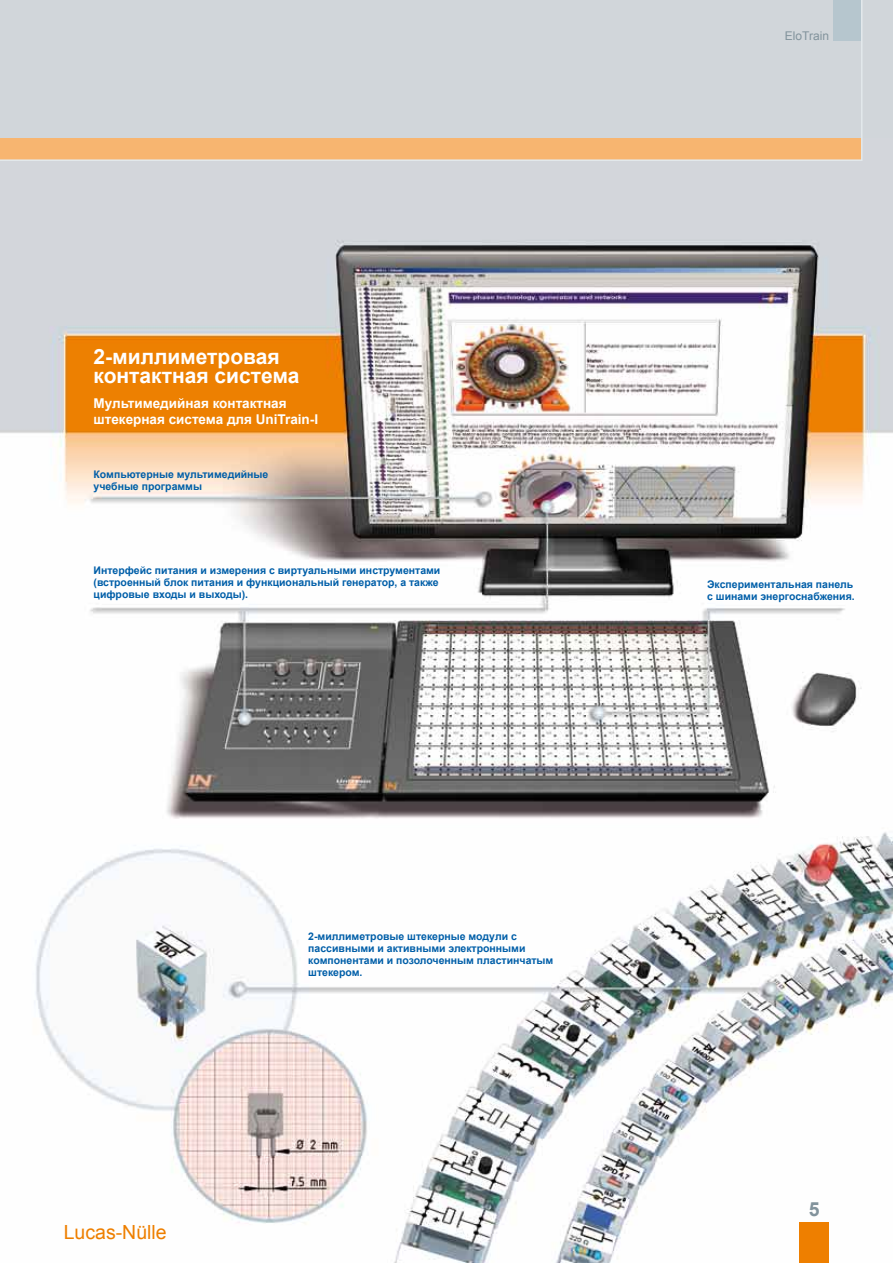
<style>
.page{position:relative;width:893px;height:1263px;background:#fff}
.page>*{position:absolute;margin:0;border:0;box-sizing:border-box;transform-origin:0 0}
.t1{font:700 21px/19.5px "Arial";color:#fff}
.t2{font:700 21px "Arial";color:#82939c}
.t3{font:19.5px "Arial";color:#ee7f00}
.t4{font:700 19.5px "Arial";color:#82939c}
.t5{font:700 13.5px/16.2px "Arial";color:#fff}
.t6{font:12px "Arial";color:#82939c}
.t7{font:700 10.5px/12px "Arial";color:#005ea8}
</style>
<div class="page">
<div style="left:0;top:0;width:893px;height:138px;background:#d1d6da"></div>
<img style="left:0;top:138px;width:893px;height:1125px">
<svg style="left:1px;top:0;width:862px;height:162px"></svg>
<svg style="left:0;top:138px;width:1px;height:24px"></svg>
<div style="left:799px;top:1222px;width:30px;height:41px;background:#ee7f00"></div>
<h1 class="t1" style="left:94px;top:347px;width:207px">2-миллиметровая контактная система</h1>
<p class="t5" style="left:94px;top:395px;width:226px">Мультимедийная контактная штекерная система для UniTrain-I</p>
<p class="t7" style="left:94px;top:469px;width:176px">Компьютерные мультимедийные учебные программы</p>
<p class="t7" style="left:94px;top:564px;width:348px">Интерфейс питания и измерения с виртуальными инструментами (встроенный блок питания и функциональный генератор, а также цифровые входы и выходы).</p>
<h2 class="t3" style="left:64px;top:1219px;width:104px">Lucas-Nülle</h2>
<p class="t7" style="left:308px;top:930px;width:247px">2-миллиметровые штекерные модули с пассивными и активными электронными компонентами и позолоченным пластинчатым штекером.</p>
<p class="t6" style="left:785px;top:28px;width:46px">EloTrain</p>
<p class="t7" style="left:707px;top:578px;width:149px">Экспериментальная панель с шинами энергоснабжения.</p>
<h1 class="t2" style="left:808px;top:1195px;width:13px">5</h1>
<h2 class="t4" style="left:809px;top:1196px;width:12px">5</h2>
</div>
